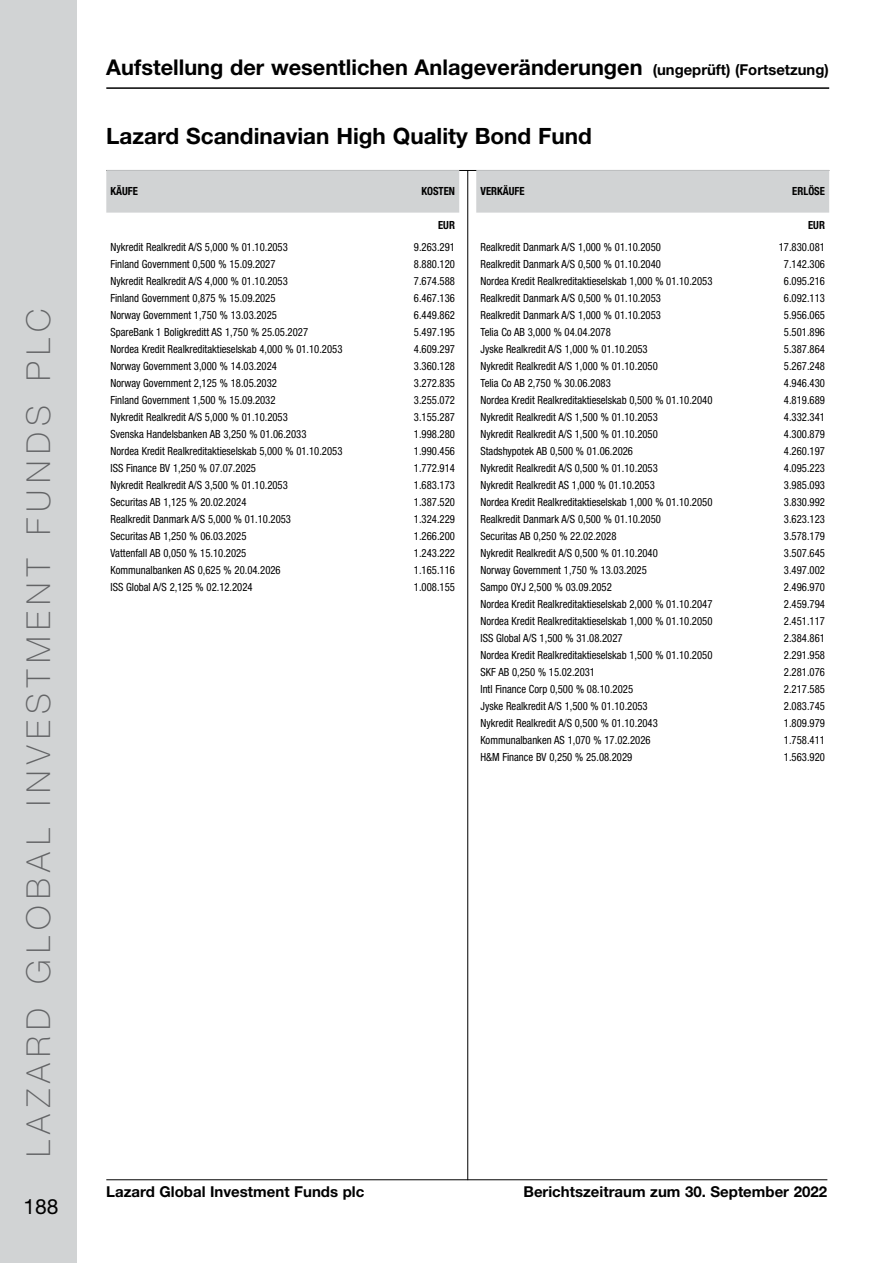
<style>
.page{position:relative;width:893px;height:1263px;background:#fff}
.page>*{position:absolute;margin:0;border:0;box-sizing:border-box;transform-origin:0 0}
.t1{font:100 33px "Helvetica Neue LT Std";letter-spacing:.2em;color:#636466}
.t2{font:700 22.5px "Helvetica Neue LT Std";color:#000}
.t3{font:700 21.75px "Helvetica Neue LT Std";color:#000}
.t4{font:21px "Helvetica Neue LT Std";color:#000}
.t5{font:700 15px "Helvetica Neue LT Std";color:#000}
.t6{font:condensed 11.25px "Helvetica Neue LT Std";color:#000;scale:.95 1}
.t7{font:700 condensed 11.25px "Helvetica Neue LT Std";color:#000;scale:.95 1}
.s1{font-size:15px}
</style>
<div class="page">
<hr style="left:467px;top:170px;width:1px;height:1010px;background:#000">
<hr style="left:106px;top:170px;width:723px;height:1px;background:#000">
<div style="left:0;top:0;width:77px;height:1263px;background:#d1d3d4"></div>
<hr style="left:106px;top:1179px;width:721px;height:1px;background:#000">
<hr style="left:106px;top:87px;width:723px;height:2px;background:#000">
<div style="left:106px;top:170px;width:353px;height:43px;background:#d1d3d4"></div>
<div style="left:476px;top:170px;width:353px;height:43px;background:#d1d3d4"></div>
<h1 class="t1" style="left:19px;top:1157px;width:849px;rotate:-90deg">LAZARD GLOBAL INVESTMENT FUNDS PLC</h1>
<h3 class="t4" style="left:24px;top:1194px;width:37px">188</h3>
<h3 class="t3" style="left:106px;top:53px;width:724px">Aufstellung der wesentlichen Anlageveränderungen <span class="s1">(ungeprüft) (Fortsetzung)</span></h3>
<h2 class="t2" style="left:106px;top:122px;width:487px">Lazard Scandinavian High Quality Bond Fund</h2>
<p class="t7" style="left:111px;top:185px;width:30px">KÄUFE</p>
<p class="t7" style="left:421px;top:185px;width:37px">KOSTEN</p>
<p class="t7" style="left:438px;top:219px;width:19px">EUR</p>
<p class="t6" style="left:111px;top:240px;width:188px">Nykredit Realkredit A/S 5,000 % 01.10.2053</p>
<p class="t6" style="left:414px;top:240px;width:45px">9.263.291</p>
<p class="t6" style="left:111px;top:257px;width:175px">Finland Government 0,500 % 15.09.2027</p>
<p class="t6" style="left:414px;top:257px;width:45px">8.880.120</p>
<p class="t6" style="left:111px;top:274px;width:188px">Nykredit Realkredit A/S 4,000 % 01.10.2053</p>
<p class="t6" style="left:414px;top:274px;width:45px">7.674.588</p>
<p class="t6" style="left:111px;top:291px;width:175px">Finland Government 0,875 % 15.09.2025</p>
<p class="t6" style="left:414px;top:291px;width:45px">6.467.136</p>
<p class="t6" style="left:111px;top:308px;width:177px">Norway Government 1,750 % 13.03.2025</p>
<p class="t6" style="left:414px;top:308px;width:45px">6.449.862</p>
<p class="t6" style="left:111px;top:325px;width:209px">SpareBank 1 Boligkreditt AS 1,750 % 25.05.2027</p>
<p class="t6" style="left:414px;top:325px;width:45px">5.497.195</p>
<p class="t6" style="left:111px;top:342px;width:246px">Nordea Kredit Realkreditaktieselskab 4,000 % 01.10.2053</p>
<p class="t6" style="left:414px;top:342px;width:45px">4.609.297</p>
<p class="t6" style="left:111px;top:359px;width:177px">Norway Government 3,000 % 14.03.2024</p>
<p class="t6" style="left:414px;top:359px;width:45px">3.360.128</p>
<p class="t6" style="left:111px;top:376px;width:177px">Norway Government 2,125 % 18.05.2032</p>
<p class="t6" style="left:414px;top:376px;width:45px">3.272.835</p>
<p class="t6" style="left:111px;top:393px;width:175px">Finland Government 1,500 % 15.09.2032</p>
<p class="t6" style="left:414px;top:393px;width:45px">3.255.072</p>
<p class="t6" style="left:111px;top:410px;width:188px">Nykredit Realkredit A/S 5,000 % 01.10.2053</p>
<p class="t6" style="left:414px;top:410px;width:45px">3.155.287</p>
<p class="t6" style="left:111px;top:427px;width:208px">Svenska Handelsbanken AB 3,250 % 01.06.2033</p>
<p class="t6" style="left:414px;top:427px;width:45px">1.998.280</p>
<p class="t6" style="left:111px;top:444px;width:246px">Nordea Kredit Realkreditaktieselskab 5,000 % 01.10.2053</p>
<p class="t6" style="left:414px;top:444px;width:45px">1.990.456</p>
<p class="t6" style="left:111px;top:461px;width:155px">ISS Finance BV 1,250 % 07.07.2025</p>
<p class="t6" style="left:414px;top:461px;width:45px">1.772.914</p>
<p class="t6" style="left:111px;top:478px;width:188px">Nykredit Realkredit A/S 3,500 % 01.10.2053</p>
<p class="t6" style="left:414px;top:478px;width:45px">1.683.173</p>
<p class="t6" style="left:111px;top:495px;width:145px">Securitas AB 1,125 % 20.02.2024</p>
<p class="t6" style="left:414px;top:495px;width:45px">1.387.520</p>
<p class="t6" style="left:111px;top:512px;width:192px">Realkredit Danmark A/S 5,000 % 01.10.2053</p>
<p class="t6" style="left:414px;top:512px;width:45px">1.324.229</p>
<p class="t6" style="left:111px;top:529px;width:145px">Securitas AB 1,250 % 06.03.2025</p>
<p class="t6" style="left:414px;top:529px;width:45px">1.266.200</p>
<p class="t6" style="left:111px;top:546px;width:144px">Vattenfall AB 0,050 % 15.10.2025</p>
<p class="t6" style="left:414px;top:546px;width:45px">1.243.222</p>
<p class="t6" style="left:111px;top:563px;width:181px">Kommunalbanken AS 0,625 % 20.04.2026</p>
<p class="t6" style="left:414px;top:563px;width:45px">1.165.116</p>
<p class="t6" style="left:111px;top:580px;width:151px">ISS Global A/S 2,125 % 02.12.2024</p>
<p class="t6" style="left:414px;top:580px;width:45px">1.008.155</p>
<p class="t7" style="left:480px;top:185px;width:48px">VERKÄUFE</p>
<p class="t7" style="left:792px;top:185px;width:36px">ERLÖSE</p>
<p class="t7" style="left:808px;top:219px;width:19px">EUR</p>
<p class="t6" style="left:480px;top:240px;width:192px">Realkredit Danmark A/S 1,000 % 01.10.2050</p>
<p class="t6" style="left:779px;top:240px;width:50px">17.830.081</p>
<p class="t6" style="left:480px;top:257px;width:192px">Realkredit Danmark A/S 0,500 % 01.10.2040</p>
<p class="t6" style="left:784px;top:257px;width:45px">7.142.306</p>
<p class="t6" style="left:480px;top:274px;width:246px">Nordea Kredit Realkreditaktieselskab 1,000 % 01.10.2053</p>
<p class="t6" style="left:784px;top:274px;width:45px">6.095.216</p>
<p class="t6" style="left:480px;top:291px;width:192px">Realkredit Danmark A/S 0,500 % 01.10.2053</p>
<p class="t6" style="left:784px;top:291px;width:45px">6.092.113</p>
<p class="t6" style="left:480px;top:308px;width:192px">Realkredit Danmark A/S 1,000 % 01.10.2053</p>
<p class="t6" style="left:784px;top:308px;width:45px">5.956.065</p>
<p class="t6" style="left:480px;top:325px;width:139px">Telia Co AB 3,000 % 04.04.2078</p>
<p class="t6" style="left:784px;top:325px;width:45px">5.501.896</p>
<p class="t6" style="left:480px;top:342px;width:178px">Jyske Realkredit A/S 1,000 % 01.10.2053</p>
<p class="t6" style="left:784px;top:342px;width:45px">5.387.864</p>
<p class="t6" style="left:480px;top:359px;width:188px">Nykredit Realkredit A/S 1,000 % 01.10.2050</p>
<p class="t6" style="left:784px;top:359px;width:45px">5.267.248</p>
<p class="t6" style="left:480px;top:376px;width:139px">Telia Co AB 2,750 % 30.06.2083</p>
<p class="t6" style="left:784px;top:376px;width:45px">4.946.430</p>
<p class="t6" style="left:480px;top:393px;width:246px">Nordea Kredit Realkreditaktieselskab 0,500 % 01.10.2040</p>
<p class="t6" style="left:784px;top:393px;width:45px">4.819.689</p>
<p class="t6" style="left:480px;top:410px;width:188px">Nykredit Realkredit A/S 1,500 % 01.10.2053</p>
<p class="t6" style="left:784px;top:410px;width:45px">4.332.341</p>
<p class="t6" style="left:480px;top:427px;width:188px">Nykredit Realkredit A/S 1,500 % 01.10.2050</p>
<p class="t6" style="left:784px;top:427px;width:45px">4.300.879</p>
<p class="t6" style="left:480px;top:444px;width:162px">Stadshypotek AB 0,500 % 01.06.2026</p>
<p class="t6" style="left:784px;top:444px;width:45px">4.260.197</p>
<p class="t6" style="left:480px;top:461px;width:188px">Nykredit Realkredit A/S 0,500 % 01.10.2053</p>
<p class="t6" style="left:784px;top:461px;width:45px">4.095.223</p>
<p class="t6" style="left:480px;top:478px;width:185px">Nykredit Realkredit AS 1,000 % 01.10.2053</p>
<p class="t6" style="left:784px;top:478px;width:45px">3.985.093</p>
<p class="t6" style="left:480px;top:495px;width:246px">Nordea Kredit Realkreditaktieselskab 1,000 % 01.10.2050</p>
<p class="t6" style="left:784px;top:495px;width:45px">3.830.992</p>
<p class="t6" style="left:480px;top:512px;width:192px">Realkredit Danmark A/S 0,500 % 01.10.2050</p>
<p class="t6" style="left:784px;top:512px;width:45px">3.623.123</p>
<p class="t6" style="left:480px;top:529px;width:145px">Securitas AB 0,250 % 22.02.2028</p>
<p class="t6" style="left:784px;top:529px;width:45px">3.578.179</p>
<p class="t6" style="left:480px;top:546px;width:188px">Nykredit Realkredit A/S 0,500 % 01.10.2040</p>
<p class="t6" style="left:784px;top:546px;width:45px">3.507.645</p>
<p class="t6" style="left:480px;top:563px;width:177px">Norway Government 1,750 % 13.03.2025</p>
<p class="t6" style="left:784px;top:563px;width:45px">3.497.002</p>
<p class="t6" style="left:480px;top:580px;width:140px">Sampo OYJ 2,500 % 03.09.2052</p>
<p class="t6" style="left:784px;top:580px;width:45px">2.496.970</p>
<p class="t6" style="left:480px;top:597px;width:246px">Nordea Kredit Realkreditaktieselskab 2,000 % 01.10.2047</p>
<p class="t6" style="left:784px;top:597px;width:45px">2.459.794</p>
<p class="t6" style="left:480px;top:614px;width:246px">Nordea Kredit Realkreditaktieselskab 1,000 % 01.10.2050</p>
<p class="t6" style="left:784px;top:614px;width:45px">2.451.117</p>
<p class="t6" style="left:480px;top:631px;width:151px">ISS Global A/S 1,500 % 31.08.2027</p>
<p class="t6" style="left:784px;top:631px;width:45px">2.384.861</p>
<p class="t6" style="left:480px;top:648px;width:246px">Nordea Kredit Realkreditaktieselskab 1,500 % 01.10.2050</p>
<p class="t6" style="left:784px;top:648px;width:45px">2.291.958</p>
<p class="t6" style="left:480px;top:665px;width:122px">SKF AB 0,250 % 15.02.2031</p>
<p class="t6" style="left:784px;top:665px;width:45px">2.281.076</p>
<p class="t6" style="left:480px;top:682px;width:162px">Intl Finance Corp 0,500 % 08.10.2025</p>
<p class="t6" style="left:784px;top:682px;width:45px">2.217.585</p>
<p class="t6" style="left:480px;top:699px;width:178px">Jyske Realkredit A/S 1,500 % 01.10.2053</p>
<p class="t6" style="left:784px;top:699px;width:45px">2.083.745</p>
<p class="t6" style="left:480px;top:716px;width:188px">Nykredit Realkredit A/S 0,500 % 01.10.2043</p>
<p class="t6" style="left:784px;top:716px;width:45px">1.809.979</p>
<p class="t6" style="left:480px;top:733px;width:181px">Kommunalbanken AS 1,070 % 17.02.2026</p>
<p class="t6" style="left:784px;top:733px;width:45px">1.758.411</p>
<p class="t6" style="left:480px;top:750px;width:161px">H&amp;M Finance BV 0,250 % 25.08.2029</p>
<p class="t6" style="left:784px;top:750px;width:45px">1.563.920</p>
<h3 class="t5" style="left:106px;top:1182px;width:260px">Lazard Global Investment Funds plc</h3>
<h3 class="t5" style="left:523px;top:1182px;width:305px">Berichtszeitraum zum 30. September 2022</h3>
</div>
